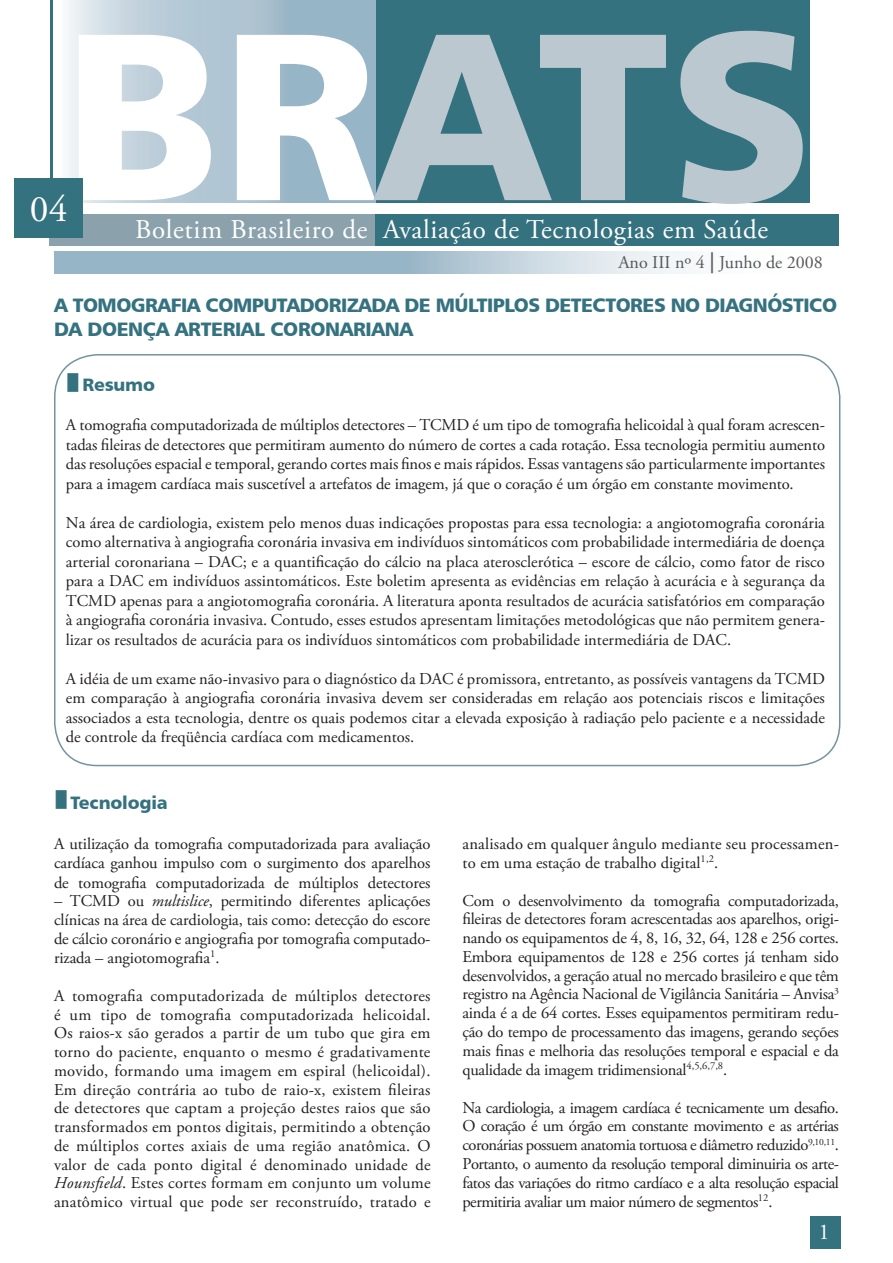
<style>
.page{position:relative;width:893px;height:1263px;background:#fff}
.page>*{position:absolute;margin:0;border:0;box-sizing:border-box;transform-origin:0 0}
.t1{font:238.2px "Humanist 777 BT Black B";color:#bcc8cf}
.t2{font:37.5px "Adobe Garamond Pro";color:#fff}
.t3{font:27px "Adobe Garamond Pro";letter-spacing:.025em;color:#fff}
.t4{font:19.5px/24px "Humanist 777 BT Black B";letter-spacing:-.025em;color:#357280}
.t5{font:18px "Adobe Garamond Pro";color:#57585a}
.t6{font:18px "Humanist 777 BT Black B";letter-spacing:-.01em;color:#357280}
.t7{font:16.5px/19.5px "Adobe Garamond Pro";letter-spacing:-.005em;color:#231f20;text-align:justify}
.t8{font:16.5px/19.5px "Adobe Garamond Pro";letter-spacing:.015em;color:#231f20}
.s1{color:#fff}
.s2{font-weight:600;font-size:21px}
.s3{font-style:italic}
</style>
<div class="page">
<svg style="left:55px;top:0;width:321px;height:202px;background:#b4c9d5"></svg>
<div style="left:376px;top:0;width:434px;height:202px;background:#357280"></div>
<div style="left:49px;top:214px;width:326px;height:32px;background:#8ba2ad"></div>
<div style="left:375px;top:214px;width:464px;height:32px;background:#357280"></div>
<div style="left:15px;top:179px;width:68px;height:59px;background:#357280"></div>
<svg style="left:54px;top:252px;width:632px;height:22px;background:#aec5d2"></svg>
<hr style="left:50px;top:0;width:2px;height:197px;background:#357280">
<div style="left:810px;top:1216px;width:31px;height:33px;background:#357280"></div>
<p class="t2" style="left:30px;top:186px;width:39px">04</p>
<p class="t1" style="left:63px;top:-36px;width:750px"><span class="s1">BR</span>ATS</p>
<p class="t3" style="left:135px;top:213px;width:635px">Boletim Brasileiro de Avaliação de Tecnologias em Saúde</p>
<p class="t5" style="left:618px;top:252px;width:206px">Ano III nº 4 <span class="s2">|</span> Junho de 2008</p>
<p class="t4" style="left:54px;top:293px;width:785px">A TOMOGRAFIA COMPUTADORIZADA DE MÚLTIPLOS DETECTORES NO DIAGNÓSTICO<br>DA DOENÇA ARTERIAL CORONARIANA</p>
<p class="t6" style="left:82px;top:373px;width:74px">Resumo</p>
<p class="t7" style="left:66px;top:416px;width:761px">A tomografia computadorizada de múltiplos detectores – TCMD é um tipo de tomografia helicoidal à qual foram acrescen&shy;tadas fileiras de detectores que permitiram aumento do número de cortes a cada rotação. Essa tecnologia permitiu aumento das resoluções espacial e temporal, gerando cortes mais finos e mais rápidos. Essas vantagens são particularmente importantes para a imagem cardíaca mais suscetível a artefatos de imagem, já que o coração é um órgão em constante movimento.</p>
<p class="t7" style="left:66px;top:513px;width:761px">Na área de cardiologia, existem pelo menos duas indicações propostas para essa tecnologia: a angiotomografia coronária como alternativa à angiografia coronária invasiva em indivíduos sintomáticos com probabilidade intermediária de doença arterial coronariana – DAC; e a quantificação do cálcio na placa aterosclerótica – escore de cálcio, como fator de risco para a DAC em indivíduos assintomáticos. Este boletim apresenta as evidências em relação à acurácia e à segurança da TCMD apenas para a angiotomografia coronária. A literatura aponta resultados de acurácia satisfatórios em comparação à angiografia coronária invasiva. Contudo, esses estudos apresentam limitações metodológicas que não permitem genera&shy;lizar os resultados de acurácia para os indivíduos sintomáticos com probabilidade intermediária de DAC.</p>
<p class="t7" style="left:66px;top:669px;width:761px">A idéia de um exame não-invasivo para o diagnóstico da DAC é promissora, entretanto, as possíveis vantagens da TCMD em comparação à angiografia coronária invasiva devem ser consideradas em relação aos potenciais riscos e limitações associados a esta tecnologia, dentre os quais podemos citar a elevada exposição à radiação pelo paciente e a necessidade de controle da freqüência cardíaca com medicamentos.</p>
<p class="t6" style="left:71px;top:791px;width:99px">Tecnologia</p>
<p class="t7" style="left:54px;top:834px;width:378px">A utilização da tomografia computadorizada para avaliação cardíaca ganhou impulso com o surgimento dos aparelhos de tomografia computadorizada de múltiplos detectores</p>
<p class="t7" style="left:54px;top:892px;width:378px;line-height:19px">– TCMD ou <span class="s3">multislice</span>, permitindo diferentes aplicações clínicas na área de cardiologia, tais como: detecção do escore de cálcio coronário e angiografia por tomografia computado&shy;rizada – angiotomografia<sup>1</sup> .</p>
<p class="t7" style="left:54px;top:987px;width:378px;line-height:18.8px">A tomografia computadorizada de múltiplos detectores é um tipo de tomografia computadorizada helicoidal.<br>Os raios-x são gerados a partir de um tubo que gira em torno do paciente, enquanto o mesmo é gradativamente movido, formando uma imagem em espiral (helicoidal).<br>Em direção contrária ao tubo de raio-x, existem fileiras de detectores que captam a projeção destes raios que são transformados em pontos digitais, permitindo a obtenção de múltiplos cortes axiais de uma região anatômica. O valor de cada ponto digital é denominado unidade de <span class="s3">Hounsfield</span>. Estes cortes formam em conjunto um volume anatômico virtual que pode ser reconstruído, tratado e</p>
<p class="t8" style="left:462px;top:834px;width:378px">analisado em qualquer ângulo mediante seu processamen&shy;to em uma estação de trabalho digital<sup>1</sup> <sup>,2</sup>.</p>
<p class="t7" style="left:462px;top:891px;width:378px;line-height:18.9px">Com o desenvolvimento da tomografia computadorizada, fileiras de detectores foram acrescentadas aos aparelhos, origi&shy;nando os equipamentos de 4, 8, 1 6, 32, 64, 1 28 e 256 cortes.<br>Embora equipamentos de 1 28 e 256 cortes já tenham sido desenvolvidos, a geração atual no mercado brasileiro e que têm registro na Agência Nacional de Vigilância Sanitária – Anvisa<sup>3 </sup>ainda é a de 64 cortes. Esses equipamentos permitiram redu&shy;ção do tempo de processamento das imagens, gerando seções mais finas e melhoria das resoluções temporal e espacial e da qualidade da imagem tridimensional<sup>4,5,6,7,8</sup>.</p>
<p class="t7" style="left:462px;top:1098px;width:378px;line-height:18.9px">Na cardiologia, a imagem cardíaca é tecnicamente um desafio.<br>O coração é um órgão em constante movimento e as artérias coronárias possuem anatomia tortuosa e diâmetro reduzido<sup>9,1</sup> <sup>0,11</sup> .<br>Portanto, o aumento da resolução temporal diminuiria os arte&shy;fatos das variações do ritmo cardíaco e a alta resolução espacial permitiria avaliar um maior número de segmentos<sup>1</sup> <sup>2</sup>.</p>
</div>
